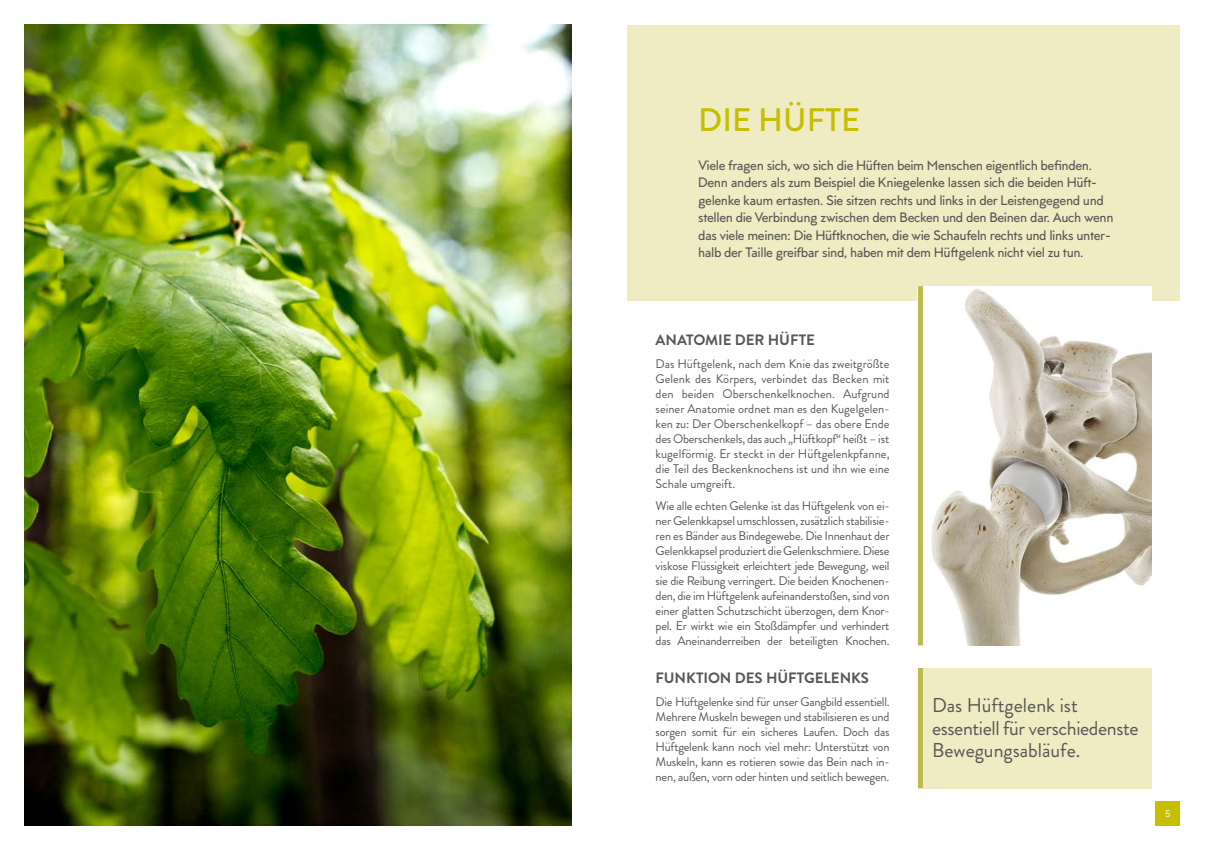
<style>
.page{position:relative;width:1205px;height:851px;background:#fff}
.page>*{position:absolute;margin:0;border:0;box-sizing:border-box;transform-origin:0 0}
.t1{font:500 32.5px "Brandon Grotesque";color:#c5be01}
.t2{font:20px/22.5px "Brandon Grotesque";letter-spacing:-.01em;color:#575756}
.t3{font:700 15px "Brandon Grotesque";letter-spacing:-.005em;color:#575756}
.t4{font:500 13.75px/17.5px "MTT Milano";letter-spacing:-.03em;color:#575756}
.t5{font:12.5px/15px "Brandon Grotesque";letter-spacing:-.02em;color:#575756;text-align:justify}
.t6{font:10px "MTT Milano";color:#fff}
</style>
<div class="page">
<div style="left:1155px;top:800px;width:25px;height:25px;background:#c5be01"></div>
<div style="left:627px;top:25px;width:553px;height:275px;background:#efebc3"></div>
<img style="left:25px;top:25px;width:546px;height:800px">
<img style="left:923px;top:286px;width:229px;height:359px">
<div style="left:918px;top:668px;width:234px;height:120px;background:#efebc3"></div>
<div style="left:918px;top:668px;width:5px;height:120px;background:#bcbb4d"></div>
<div style="left:918px;top:286px;width:5px;height:359px;background:#bcbb4d"></div>
<h1 class="t1" style="left:698px;top:97px;width:163px">DIE HÜFTE</h1>
<p class="t4" style="left:698px;top:157px;width:417px">Viele fragen sich, wo sich die Hüften beim Menschen eigentlich befinden.<br>Denn anders als zum Beispiel die Kniegelenke lassen sich die beiden Hüft&shy;gelenke kaum ertasten. Sie sitzen rechts und links in der Leistengegend und stellen die Verbindung zwischen dem Becken und den Beinen dar. Auch wenn das viele meinen: Die Hüftknochen, die wie Schaufeln rechts und links unter&shy;halb der Taille greifbar sind, haben mit dem Hüftgelenk nicht viel zu tun.</p>
<p class="t3" style="left:656px;top:329px;width:161px">ANATOMIE DER HÜFTE</p>
<p class="t5" style="left:656px;top:356px;width:235px">Das Hüftgelenk, nach dem Knie das zweitgrößte Gelenk des Körpers, verbindet das Becken mit den beiden Oberschenkelknochen. Aufgrund seiner Anatomie ordnet man es den Kugelgelen&shy;ken zu: Der Oberschenkelkopf – das obere Ende des Oberschenkels, das auch „Hüftkopf“ heißt – ist kugelförmig. Er steckt in der Hüftgelenkpfanne, die Teil des Beckenknochens ist und ihn wie eine Schale umgreift.</p>
<p class="t5" style="left:656px;top:498px;width:235px">Wie alle echten Gelenke ist das Hüftgelenk von ei&shy;ner Gelenkkapsel umschlossen, zusätzlich stabilisie&shy;ren es Bänder aus Bindegewebe. Die Innenhaut der Gelenkkapsel produziert die Gelenkschmiere. Diese viskose Flüssigkeit erleichtert jede Bewegung, weil sie die Reibung verringert. Die beiden Knochenen&shy;den, die im Hüftgelenk aufeinanderstoßen, sind von einer glatten Schutzschicht überzogen, dem Knor&shy;pel. Er wirkt wie ein Stoßdämpfer und verhindert das Aneinanderreiben der beteiligten Knochen.</p>
<p class="t3" style="left:656px;top:667px;width:215px">FUNKTION DES HÜFTGELENKS</p>
<p class="t5" style="left:656px;top:693px;width:235px">Die Hüftgelenke sind für unser Gangbild essentiell.<br>Mehrere Muskeln bewegen und stabilisieren es und sorgen somit für ein sicheres Laufen. Doch das Hüftgelenk kann noch viel mehr: Unterstützt von Muskeln, kann es rotieren sowie das Bein nach in&shy;nen, außen, vorn oder hinten und seitlich bewegen.</p>
<h2 class="t2" style="left:932px;top:694px;width:208px">Das Hüftgelenk ist essentiell für verschiedenste<br>Bewegungsabläufe.</h2>
<p class="t6" style="left:1165px;top:807px;width:7px">5</p>
</div>
